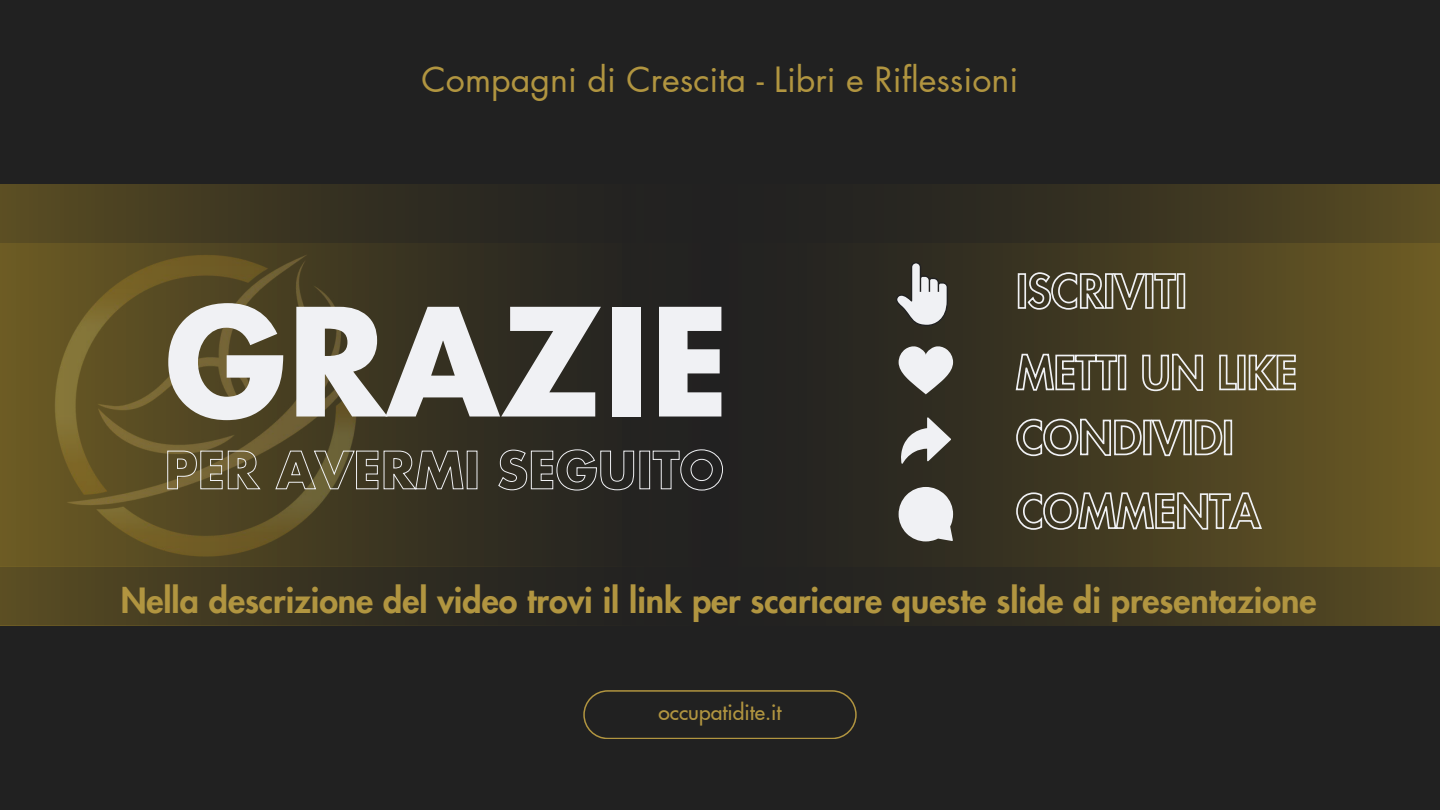
<style>
.page{position:relative;width:1440px;height:810px;background:#212121}
.page>*{position:absolute;margin:0;border:0;box-sizing:border-box;transform-origin:0 0}
.t1{font:700 145.5px "Futura LT Pro";color:#f0f1f4}
.t2{font:800 34px "Futura LT Pro";color:#b19540}
.t3{font:34px "Futura LT Pro";color:#b19540}
.t4{font:500 21px "Futura LT Pro";color:#b19540}
</style>
<div class="page">
<svg style="left:0;top:567px;width:546px;height:59px"></svg>
<div style="left:622px;top:243px;width:818px;height:383px;background:linear-gradient(to right,#171921,#534822)"></div>
<svg style="left:0;top:184px;width:582px;height:383px;fill:#332f21"></svg>
<div style="left:622px;top:184px;width:818px;height:383px;background:linear-gradient(to right,#161820,#635423)"></div>
<img style="left:30px;top:228px;width:354px;height:354px">
<svg style="left:583px;top:690px;width:274px;height:49px"></svg>
<svg style="left:894px;top:262px;width:54px;height:64px"></svg>
<svg style="left:899px;top:346px;width:54px;height:48px"></svg>
<svg style="left:901px;top:417px;width:50px;height:47px"></svg>
<svg style="left:899px;top:487px;width:54px;height:54px;background:#cecfcf"></svg>
<svg style="left:167px;top:449px;width:556px;height:42px"></svg>
<svg style="left:1017px;top:271px;width:169px;height:40px;background:#6e6856"></svg>
<svg style="left:1015px;top:352px;width:282px;height:40px;background:#6e6751"></svg>
<svg style="left:1015px;top:417px;width:218px;height:40px;background:#6c6652"></svg>
<svg style="left:1015px;top:491px;width:248px;height:40px;background:#6e6853"></svg>
<p class="t3" style="left:422px;top:64px;width:598px">Compagni di Crescita - Libri e Riflessioni</p>
<h1 class="t1" style="left:165px;top:296px;width:567px">GRAZIE</h1>
<p class="t2" style="left:121px;top:585px;width:1197px">Nella descrizione del video trovi il link per scaricare queste slide di presentazione</p>
<p class="t4" style="left:658px;top:703px;width:125px">occupatidite.it</p>
</div>
